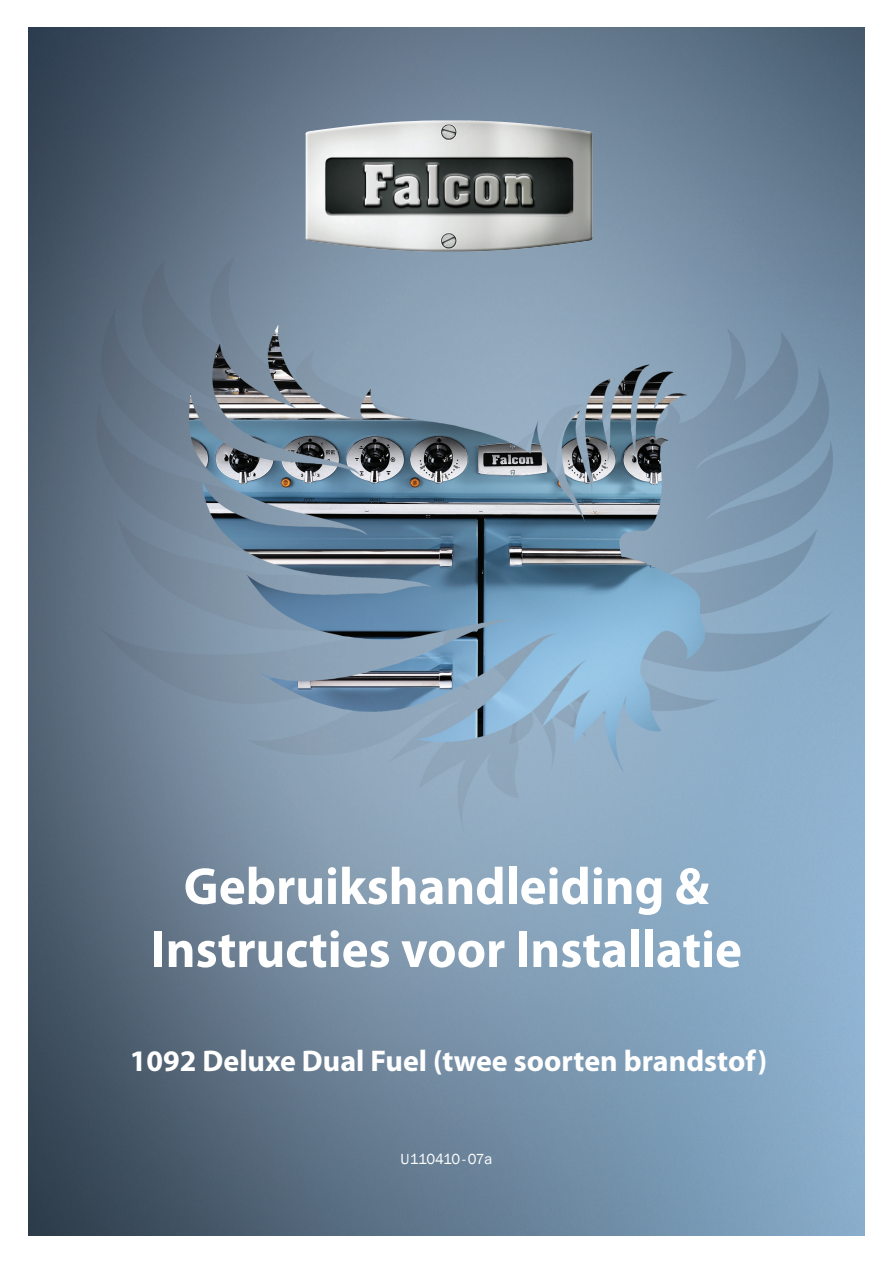
<style>
.page{position:relative;width:893px;height:1263px;background:#fff}
.page>*{position:absolute;margin:0;border:0;box-sizing:border-box;transform-origin:0 0}
.t1{font:700 52.5px/63px "Myriad Pro";color:#fff;text-align:center}
.t2{font:700 30px "Myriad Pro";color:#fff}
.Body_centre{font:15px "Franklin Gothic";letter-spacing:-.025em;color:#fff}
</style>
<div class="page">
<img style="left:28px;top:27px;width:837px;height:1209px">
<img style="left:305px;top:120px;width:127px;height:131px">
<p class="t1" style="left:151px;top:853px;width:592px">Gebruikshandleiding &amp;<br>Instructies voor Installatie</p>
<p class="t2" style="left:130px;top:1041px;width:639px">1092 Deluxe Dual Fuel (twee soorten brandstof)</p>
<p class="Body_centre" style="left:401px;top:1149px;width:93px">U110410-07a</p>
</div>
